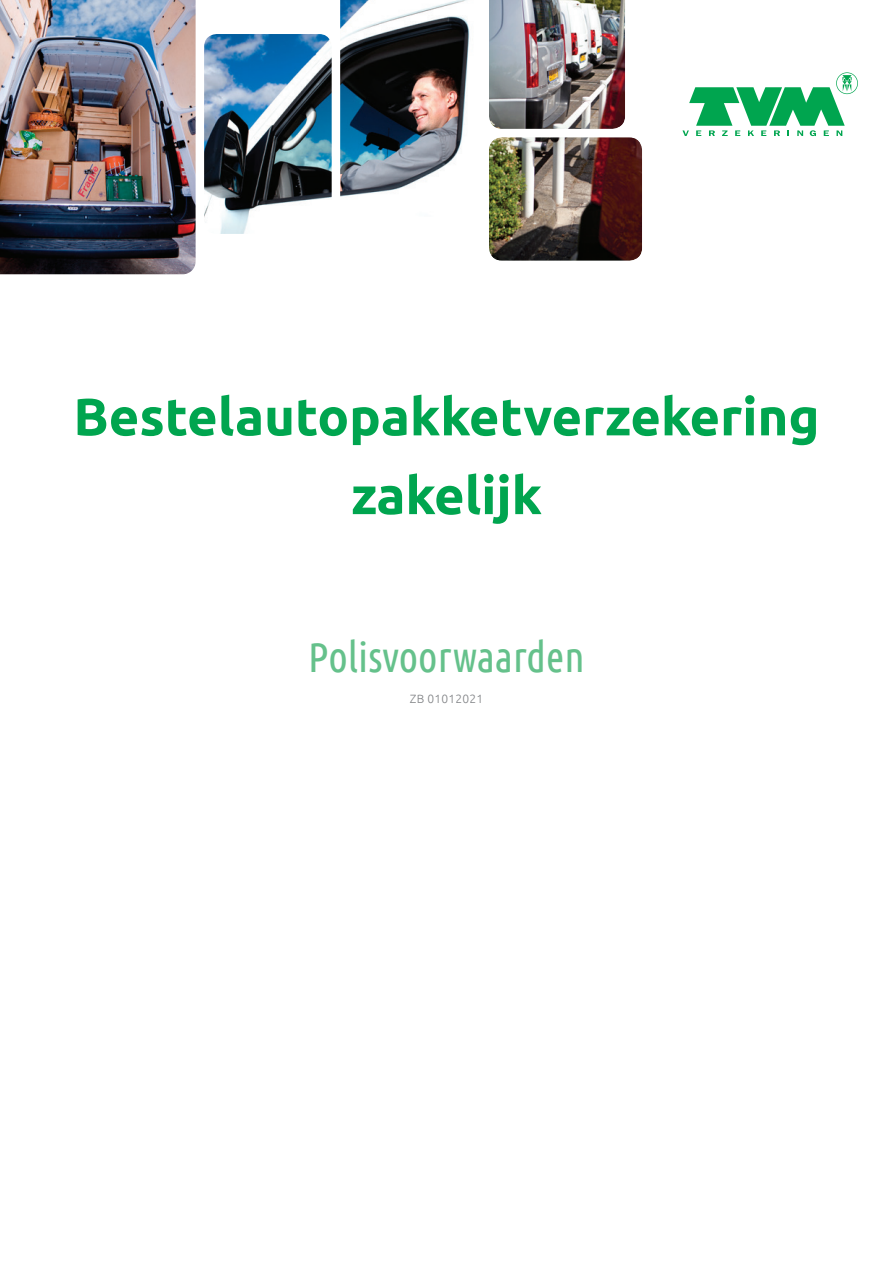
<style>
.page{position:relative;width:893px;height:1263px;background:#fff}
.page>*{position:absolute;margin:0;border:0;box-sizing:border-box;transform-origin:0 0}
.Kop_groen{font:700 52.5px "Ubuntu";color:#00a54f}
.Kop_groen-2{font:42px "Ubuntu Condensed";color:#65c18b}
.Kop_groen_-_16{font:300 12px "Ubuntu";letter-spacing:.02em;color:#808285}
</style>
<div class="page">
<img style="left:204px;top:0;width:266px;height:234px">
<img style="left:0;top:0;width:196px;height:274px">
<div style="left:488px;top:0;width:156px;height:262px;background:#cbe6d3;opacity:.6"></div>
<svg style="left:682px;top:72px;width:176px;height:64px"></svg>
<p class="Kop_groen" style="left:73px;top:385px;width:748px">Bestelautopakketverzekering</p>
<p class="Kop_groen" style="left:351px;top:464px;width:192px">zakelijk</p>
<p class="Kop_groen-2" style="left:308px;top:631px;width:278px">Polisvoorwaarden</p>
<p class="Kop_groen_-_16" style="left:410px;top:692px;width:75px">ZB 01012021</p>
</div>
